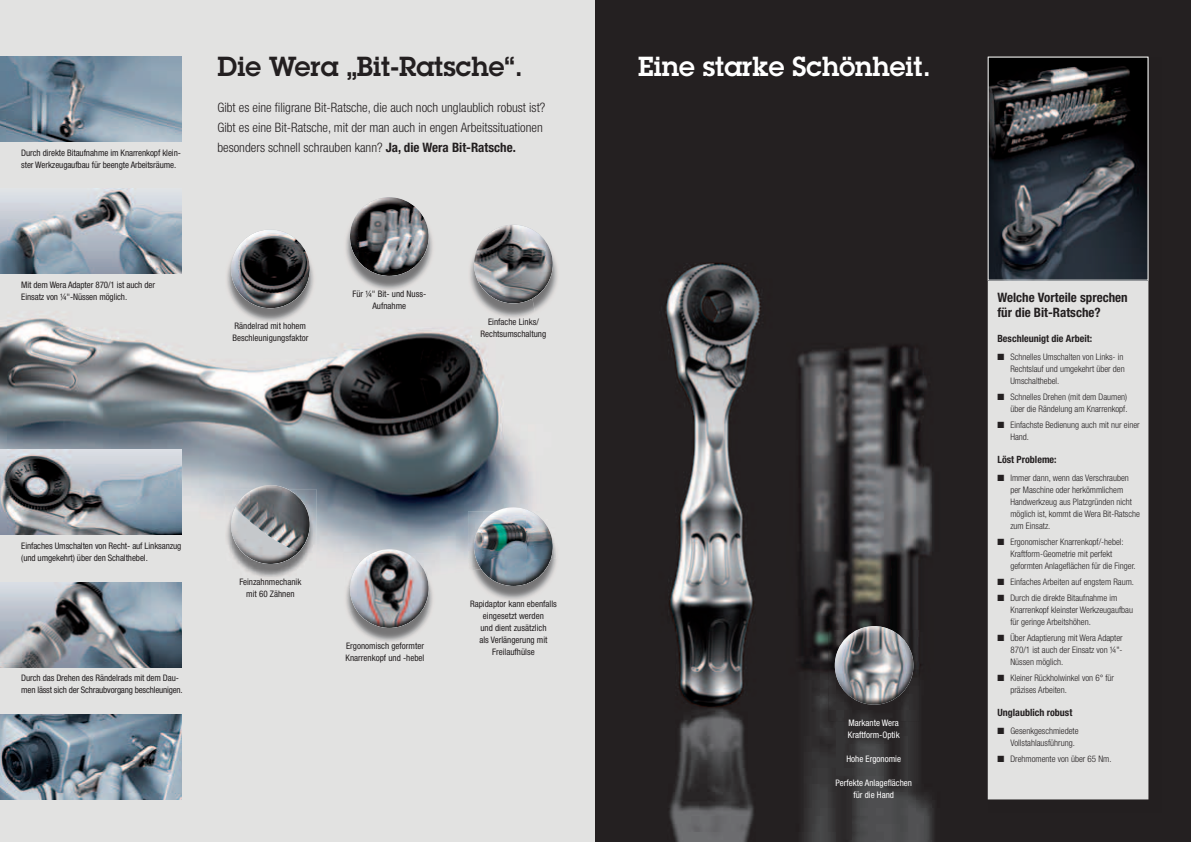
<style>
.page{position:relative;width:1191px;height:842px;background:#fff}
.page>*{position:absolute;margin:0;border:0;box-sizing:border-box;transform-origin:0 0}
.t1{font:600 27px "Lubalin Graph Std";color:#231f20}
.t2{font:600 27px "Lubalin Graph Std";color:#fff}
.t3{font:300 condensed 13px/20px "Helvetica Neue";color:#231f20}
.t4{font:700 condensed 13px/15px "Helvetica Neue";color:#231f20}
.t5{font:700 condensed 10px "Helvetica Neue";color:#231f20}
.t6{font:300 condensed 9px/12px "Helvetica Neue";color:#231f20}
.t7{font:condensed 9px/12px "Helvetica Neue";letter-spacing:-.01em;color:#231f20}
.t8{font:condensed 9px/12px "Helvetica Neue";color:#fff}
.s1{font-weight:700}
</style>
<div class="page">
<div style="left:0;top:0;width:595px;height:842px;background:#e2e2e1"></div>
<img style="left:595px;top:0;width:596px;height:842px">
<img style="left:0;top:188px;width:554px;height:450px">
<img style="left:344px;top:201px;width:6px;height:5px">
<img style="left:350px;top:201px;width:79px;height:29px">
<img style="left:225px;top:489px;width:91px;height:91px">
<img style="left:468px;top:511px;width:89px;height:60px">
<img style="left:526px;top:560px;width:27px;height:26px">
<img style="left:536px;top:229px;width:22px;height:91px">
<img style="left:468px;top:229px;width:68px;height:91px">
<img style="left:520px;top:225px;width:33px;height:78px">
<img style="left:344px;top:553px;width:91px;height:35px">
<img style="left:225px;top:233px;width:91px;height:92px">
<img style="left:988px;top:58px;width:173px;height:754px">
<div style="left:988px;top:57px;width:160px;height:742px;background:#e2e2e1"></div>
<img style="left:0;top:57px;width:181px;height:85px">
<img style="left:0;top:189px;width:181px;height:85px">
<img style="left:0;top:582px;width:181px;height:85px">
<img style="left:0;top:714px;width:181px;height:85px">
<img style="left:0;top:450px;width:181px;height:85px">
<img style="left:989px;top:59px;width:157px;height:220px">
<img style="left:231px;top:275px;width:33px;height:33px">
<img style="left:231px;top:229px;width:79px;height:79px;border-radius:50%">
<img style="left:350px;top:243px;width:79px;height:33px">
<img style="left:350px;top:197px;width:79px;height:79px;border-radius:50%">
<img style="left:496px;top:225px;width:11px;height:4px">
<img style="left:474px;top:229px;width:33px;height:74px">
<img style="left:474px;top:225px;width:79px;height:78px;border-radius:50%">
<img style="left:350px;top:595px;width:79px;height:33px">
<img style="left:350px;top:549px;width:79px;height:79px;border-radius:50%">
<img style="left:474px;top:507px;width:52px;height:79px">
<img style="left:526px;top:507px;width:27px;height:53px">
<img style="left:526px;top:560px;width:25px;height:24px">
<img style="left:834px;top:630px;width:79px;height:29px">
<img style="left:834px;top:672px;width:79px;height:33px">
<img style="left:834px;top:626px;width:79px;height:79px;border-radius:50%">
<img style="left:235px;top:485px;width:75px;height:67px">
<img style="left:231px;top:507px;width:67px;height:57px">
<p class="t7" style="left:21px;top:147px;width:161px">Durch direkte Bitaufnahme im Knarrenkopf klein&shy;ster Werkzeugaufbau für beengte Arbeitsräume.</p>
<h1 class="t1" style="left:217px;top:57px;width:307px">Die Wera „Bit-Ratsche“.</h1>
<h2 class="t3" style="left:217px;top:98px;width:329px">Gibt es eine filigrane Bit-Ratsche, die auch noch unglaublich robust ist?<br>Gibt es eine Bit-Ratsche, mit der man auch in engen Arbeitssituationen besonders schnell schrauben kann? <span class="s1">Ja, die Wera Bit-Ratsche.</span></h2>
<p class="t7" style="left:21px;top:280px;width:135px">Mit dem Wera Adapter 870/1 ist auch der<br>Einsatz von ¼"-Nüssen möglich.</p>
<p class="t7" style="left:232px;top:321px;width:77px">Rändelrad mit hohem<br>Beschleunigungsfaktor</p>
<p class="t7" style="left:352px;top:289px;width:75px;text-align:center">Für ¼" Bit- und Nuss-<br>Aufnahme</p>
<p class="t7" style="left:480px;top:316px;width:67px;text-align:center">Einfache Links/<br>Rechtsumschaltung</p>
<p class="t7" style="left:21px;top:540px;width:162px">Einfaches Umschalten von Recht- auf Linksanzug (und umgekehrt) über den Schalthebel.</p>
<p class="t7" style="left:21px;top:673px;width:163px">Durch das Drehen des Rändelrads mit dem Dau&shy;men lässt sich der Schraubvorgang beschleunigen.</p>
<p class="t7" style="left:239px;top:577px;width:64px;text-align:center">Feinzahnmechanik mit 60 Zähnen</p>
<p class="t7" style="left:346px;top:641px;width:80px">Ergonomisch geformter<br>Knarrenkopf und -hebel</p>
<p class="t7" style="left:470px;top:599px;width:88px;text-align:center">Rapidaptor kann ebenfalls eingesetzt werden<br>und dient zusätzlich<br>als Verlängerung mit<br>Freilaufhülse</p>
<h1 class="t2" style="left:638px;top:57px;width:294px">Eine starke Schönheit.</h1>
<p class="t8" style="left:848px;top:718px;width:53px">Markante Wera<br>Kraftform-Optik</p>
<p class="t8" style="left:846px;top:754px;width:56px">Hohe Ergonomie</p>
<p class="t8" style="left:835px;top:778px;width:78px;text-align:center">Perfekte Anlageflächen für die Hand</p>
<h2 class="t4" style="left:997px;top:291px;width:132px">Welche Vorteile sprechen für die Bit-Ratsche?</h2>
<p class="t5" style="left:997px;top:334px;width:96px">Beschleunigt die Arbeit:</p>
<p class="t6" style="left:1010px;top:351px;width:116px;text-indent:-13px">■ Schnelles Umschalten von Links- in<br>Rechtslauf und umgekehrt über den<br>Umschalthebel.</p>
<p class="t6" style="left:997px;top:391px;width:132px;text-align:right">■ Schnelles Drehen (mit dem Daumen) über die Rändelung am Knarrenkopf.</p>
<p class="t6" style="left:1010px;top:419px;width:131px;text-indent:-13px">■ Einfachste Bedienung auch mit nur einer<br>Hand.</p>
<p class="t5" style="left:997px;top:455px;width:61px">Löst Probleme:</p>
<p class="t6" style="left:1010px;top:472px;width:131px;text-indent:-13px">■ Immer dann, wenn das Verschrauben per Maschine oder herkömmlichem<br>Handwerkzeug aus Platzgründen nicht möglich ist, kommt die Wera Bit-Ratsche zum Einsatz.</p>
<p class="t6" style="left:1010px;top:536px;width:127px;text-indent:-13px">■ Ergonomischer Knarrenkopf/-hebel:<br>Kraftform-Geometrie mit perfekt geformten Anlageflächen für die Finger.</p>
<p class="t6" style="left:997px;top:576px;width:138px">■ Einfaches Arbeiten auf engstem Raum.</p>
<p class="t6" style="left:1010px;top:592px;width:124px;text-indent:-13px">■ Durch die direkte Bitaufnahme im<br>Knarrenkopf kleinster Werkzeugaufbau für geringe Arbeitshöhen.</p>
<p class="t6" style="left:1010px;top:632px;width:114px;text-align:justify;text-indent:-13px">■ Über Adaptierung mit Wera Adapter 870/1 ist auch der Einsatz von ¼"- Nüssen möglich.</p>
<p class="t6" style="left:1010px;top:672px;width:105px;text-indent:-13px">■ Kleiner Rückholwinkel von 6° für präzises Arbeiten.</p>
<p class="t5" style="left:997px;top:708px;width:76px">Unglaublich robust</p>
<p class="t6" style="left:1010px;top:725px;width:70px;text-indent:-13px">■ Gesenkgeschmiedete<br>Vollstahlausführung.</p>
<p class="t6" style="left:997px;top:753px;width:116px">■ Drehmomente von über 65 Nm.</p>
</div>
